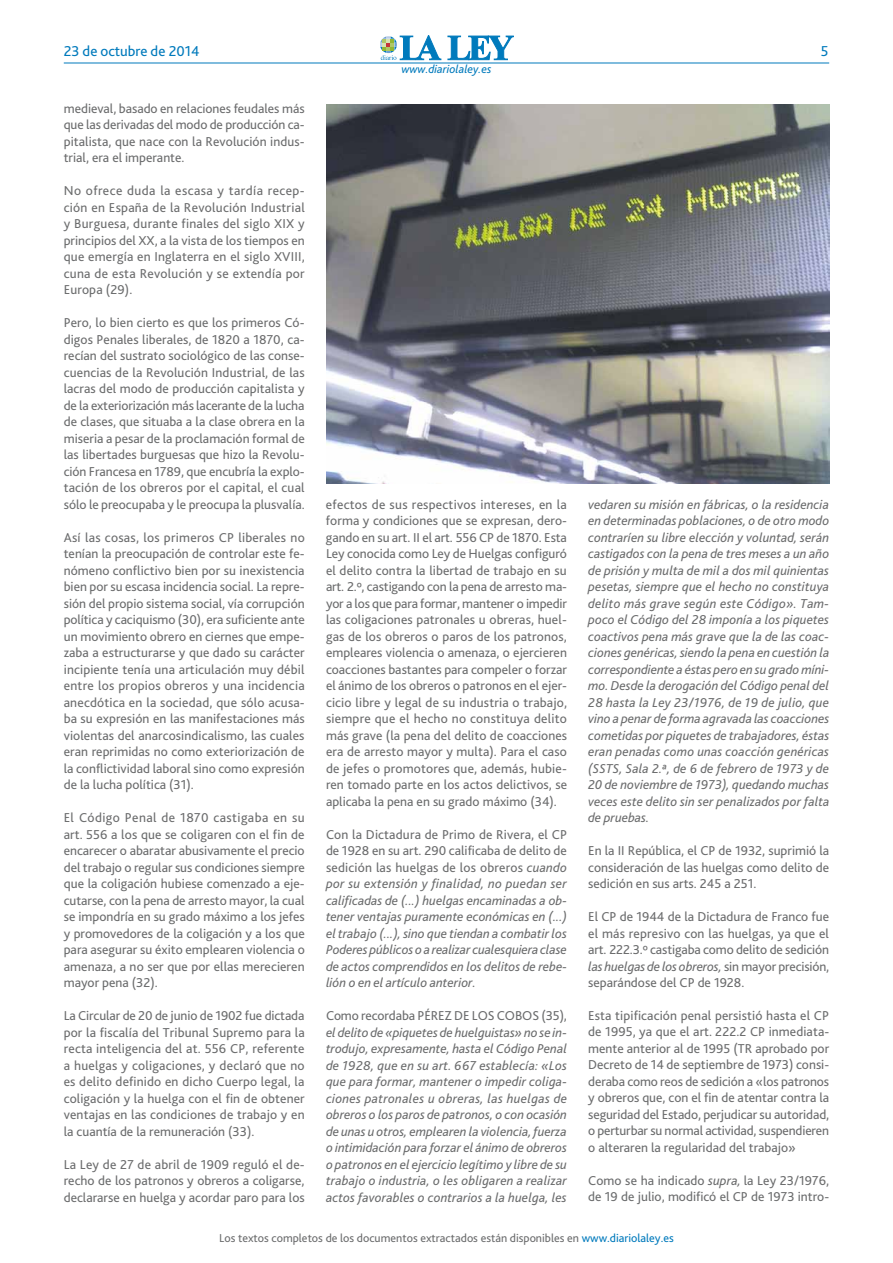
<style>
.page{position:relative;width:893px;height:1263px;background:#fff}
.page>*{position:absolute;margin:0;border:0;box-sizing:border-box;transform-origin:0 0}
.t1{font:15px "Bliss 2";color:#007abc}
.t2{font:13.5px/16.5px "Bliss 2";color:#6b6c6d;text-align:justify}
.t3{font:italic 13.5px/16.5px "Bliss 2";letter-spacing:.005em;color:#6b6c6d;text-align:justify}
.t4{font:12px "Bliss 2";color:#6b6c6d}
.t5{font:italic 12px "Bliss 2";color:#007abc}
.s1{font-style:normal}
.s2{font-style:italic}
.s3{color:#007abc}
</style>
<div class="page">
<hr style="left:64px;top:63px;width:765px;height:1px;background:#007abc">
<svg style="left:399px;top:35px;width:115px;height:26px"></svg>
<svg style="left:448px;top:36px;width:65px;height:24px"></svg>
<svg style="left:380px;top:35px;width:61px;height:25px"></svg>
<img style="left:326px;top:104px;width:503px;height:379px">
<p class="t1" style="left:64px;top:42px;width:137px">23 de octubre de 2014</p>
<p class="t1" style="left:821px;top:42px;width:9px">5</p>
<p class="t2" style="left:64px;top:100px;width:242px">medieval, basado en relaciones feudales más que las derivadas del modo de producción ca&shy;pitalista, que nace con la Revolución indus&shy;trial, era el imperante.</p>
<p class="t2" style="left:64px;top:182px;width:243px">N o ofrece duda la escasa y tardía recep&shy;ción en España de la Revolución Industrial y Burguesa, durante finales del siglo XIX y principios del XX, a la vista de los tiempos en que emergía en Inglaterra en el siglo XVIII, cuna de esta Revolución y se extendía por Europa (29).</p>
<p class="t2" style="left:64px;top:314px;width:242px">Pero, lo bien cierto es que los primeros Có&shy;digos Penales liberales, de 1820 a 1870, ca&shy;recían del sustrato sociológico de las conse&shy;cuencias de la Revolución Industrial, de las lacras del modo de producción capitalista y de la exteriorización más lacerante de la lucha de clases, que situaba a la clase obrera en la miseria a pesar de la proclamación formal de las libertades burguesas que hizo la Revolu&shy;ción Francesa en 1789, que encubría la explo&shy;tación de los obreros por el capital, el cual sólo le preocupaba y le preocupa la plusvalía.</p>
<p class="t2" style="left:64px;top:529px;width:243px">Así las cosas, los primeros CP liberales no tenían la preocupación de controlar este fe&shy;nómeno conflictivo bien por su inexistencia bien por su escasa incidencia social. La repre&shy;sión del propio sistema social, vía corrupción política y caciquismo (30), era suficiente ante un movimiento obrero en ciernes que empe&shy;zaba a estructurarse y que dado su carácter incipiente tenía una articulación muy débil entre los propios obreros y una incidencia anecdótica en la sociedad, que sólo acusa&shy;ba su expresión en las manifestaciones más violentas del anarcosindicalismo, las cuales eran reprimidas no como exteriorización de la conflictividad laboral sino como expresión de la lucha política (31).</p>
<p class="t2" style="left:64px;top:809px;width:243px">El Código Penal de 1870 castigaba en su art. 556 a los que se coligaren con el fin de encarecer o abaratar abusivamente el precio del trabajo o regular sus condiciones siempre que la coligación hubiese comenzado a eje&shy;cutarse, con la pena de arresto mayor, la cual se impondría en su grado máximo a los jefes y promovedores de la coligación y a los que para asegurar su éxito emplearen violencia o amenaza, a no ser que por ellas merecieren mayor pena (32).</p>
<p class="t2" style="left:64px;top:1007px;width:243px">La Circular de 20 de junio de 1902 fue dictada por la fiscalía del Tribunal Supremo para la recta inteligencia del at. 556 CP, referente a huelgas y coligaciones, y declaró que no es delito definido en dicho Cuerpo legal, la coligación y la huelga con el fin de obtener ventajas en las condiciones de trabajo y en la cuantía de la remuneración (33).</p>
<p class="t2" style="left:64px;top:1156px;width:242px">La Ley de 27 de abril de 1909 reguló el de&shy;recho de los patronos y obreros a coligarse, declararse en huelga y acordar paro para los</p>
<p class="t5" style="left:401px;top:62px;width:91px">www.diariolaley.es</p>
<p class="t2" style="left:326px;top:496px;width:243px">efectos de sus respectivos intereses, en la forma y condiciones que se expresan, dero&shy;gando en su art. II el art. 556 CP de 1870. Esta Ley conocida como Ley de H uelgas configuró el delito contra la libertad de trabajo en su art. 2.º, castigando con la pena de arresto ma&shy;yor a los que para formar, mantener o impedir las coligaciones patronales u obreras, huel&shy;gas de los obreros o paros de los patronos, empleares violencia o amenaza, o ejercieren coacciones bastantes para compeler o forzar el ánimo de los obreros o patronos en el ejer&shy;cicio libre y legal de su industria o trabajo, siempre que el hecho no constituya delito más grave (la pena del delito de coacciones era de arresto mayor y multa). Para el caso de jefes o promotores que, además, hubie&shy;ren tomado parte en los actos delictivos, se aplicaba la pena en su grado máximo (34).</p>
<p class="t3" style="left:326px;top:825px;width:243px"><span class="s1">Con la Dictadura de Primo de Rivera, el CP de 1928 en su art. 290 calificaba de delito de sedición las huelgas de los obreros</span> cuando por su extensión y finalidad, no puedan ser calificadas de (...) huelgas encaminadas a ob&shy;tener ventajas puramente económicas en (...) el trabajo (...), sino que tiendan a combatir los Poderes públicos o a realizar cualesquiera clase de actos comprendidos en los delitos de rebe&shy;lión o en el artículo anterior.</p>
<p class="t2" style="left:326px;top:1007px;width:242px">Como recordaba PÉREZ DE LOS COBOS (35),</p>
<p class="t3" style="left:326px;top:1023px;width:242px">el delito de «piquetes de huelguistas» no se in&shy;trodujo, expresamente, hasta el Código Penal de 1928, que en su art. 667 establecía: «Los que para formar, mantener o impedir coliga&shy;ciones patronales u obreras, las huelgas de obreros o los paros de patronos, o con ocasión de unas u otros, emplearen la violencia, fuerza o intimidación para forzar el ánimo de obreros o patronos en el ejercicio legítimo y libre de su trabajo o industria, o les obligaren a realizar actos favorables o contrarios a la huelga, les</p>
<p class="t3" style="left:588px;top:495px;width:243px">vedaren su misión en fábricas, o la residencia en determinadas poblaciones, o de otro modo contraríen su libre elección y voluntad, serán castigados con la pena de tres meses a un año de prisión y multa de mil a dos mil quinientas pesetas, siempre que el hecho no constituya delito más grave según este Código». Tam&shy;poco el Código del 28 imponía a los piquetes coactivos pena más grave que la de las coac&shy;ciones genéricas, siendo la pena en cuestión la correspondiente a éstas pero en su grado míni&shy;mo. Desde la derogación del Código penal del 28 hasta la Ley 23/1976, de 19 de julio, que vino a penar de forma agravada las coacciones cometidas por piquetes de trabajadores, éstas eran penadas como unas coacción genéricas (SSTS, Sala 2.ª, de 6 de febrero de 1973 y de 20 de noviembre de 1973), quedando muchas veces este delito sin ser penalizados por falta de pruebas.</p>
<p class="t2" style="left:588px;top:842px;width:242px">En la II República, el CP de 1932, suprimió la consideración de las huelgas como delito de sedición en sus arts. 245 a 251.</p>
<p class="t2" style="left:588px;top:908px;width:242px">El CP de 1944 de la Dictadura de Franco fue el más represivo con las huelgas, ya que el art. 222.3.º castigaba como delito de sedición <span class="s2">las huelgas de los obreros,</span> sin mayor precisión, separándose del CP de 1928.</p>
<p class="t2" style="left:588px;top:1007px;width:243px">Esta tipificación penal persistió hasta el CP de 1995, ya que el art. 222.2 CP inmediata&shy;mente anterior al de 1995 (TR aprobado por Decreto de 14 de septiembre de 1973) consi&shy;deraba como reos de sedición a «los patronos y obreros que, con el fin de atentar contra la seguridad del Estado, perjudicar su autoridad, o perturbar su normal actividad, suspendieren o alteraren la regularidad del trabajo»</p>
<p class="t2" style="left:588px;top:1172px;width:242px">Como se ha indicado <span class="s2">supra,</span> la Ley 23/1976, de 19 de julio, modificó el CP de 1973 intro-</p>
<p class="t4" style="left:219px;top:1230px;width:456px">Los textos completos de los documentos extractados están disponibles en <span class="s3">www.diariolaley.es</span></p>
</div>
